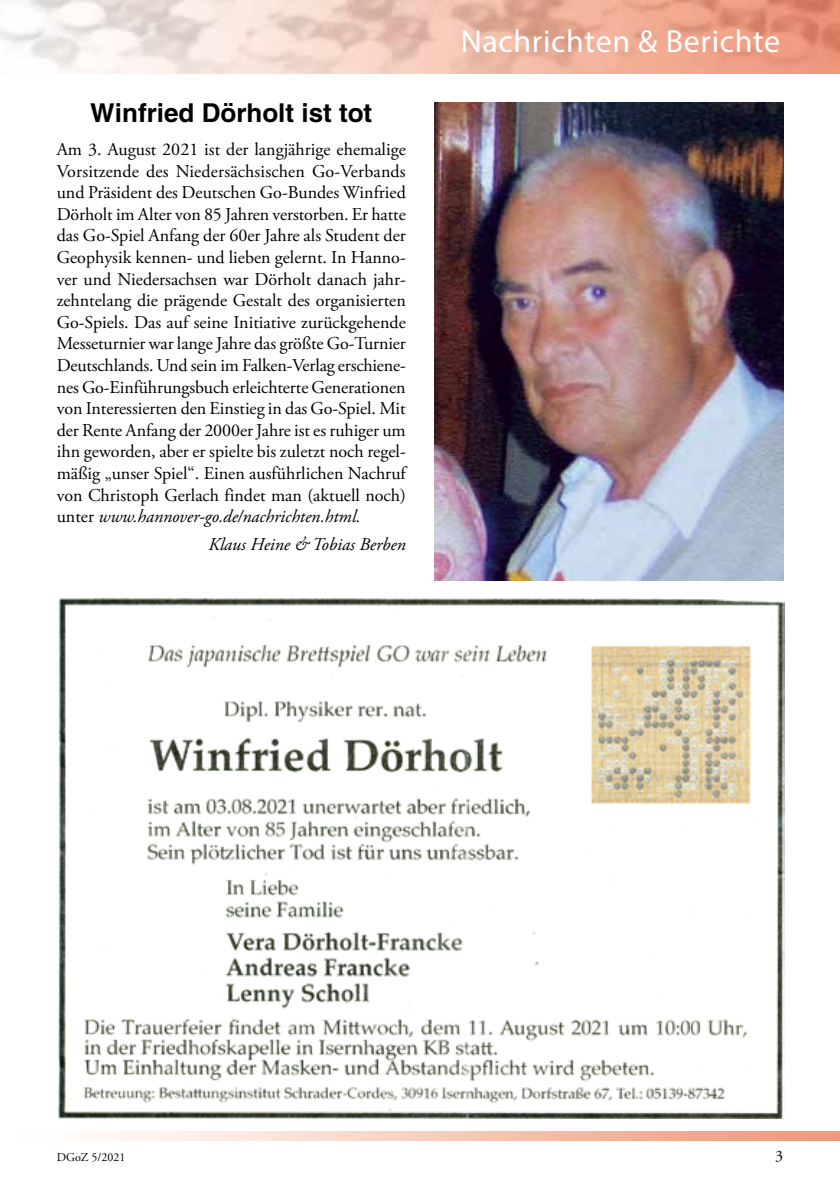
<style>
.page{position:relative;width:840px;height:1191px;background:#fff}
.page>*{position:absolute;margin:0;border:0;box-sizing:border-box;transform-origin:0 0}
.t1{font:32px "Myriad Pro";letter-spacing:.02em;color:#fff}
.t2{font:700 26px "Helvetica";color:#000}
.t3{font:18px/21.6px "Adobe Garamond Pro";color:#000;text-align:justify}
.t4{font:italic 18px "Adobe Garamond Pro";color:#000}
.t5{font:16px "Adobe Garamond Pro";color:#000}
.t6{font:12px "Adobe Garamond Pro";color:#000}
.s1{font-style:italic}
</style>
<div class="page">
<img style="left:0;top:0;width:839px;height:74px">
<img style="left:58px;top:598px;width:726px;height:520px">
<img style="left:434px;top:102px;width:349px;height:478px">
<h2 class="t2" style="left:90px;top:97px;width:283px">Winfried Dörholt ist tot</h2>
<p class="t3" style="left:57px;top:139px;width:350px">Am 3. August 2021 ist der langjährige ehemalige Vorsitzende des Niedersächsischen Go-Verbands und Präsident des Deutschen Go-Bundes Winfried Dörholt im Alter von 85 Jahren verstorben. Er hatte das Go-Spiel Anfang der 60er Jahre als Student der Geophysik kennen- und lieben gelernt. In Hanno&shy;ver und Niedersachsen war Dörholt danach jahr&shy;zehntelang die prägende Gestalt des organisierten Go-Spiels. Das auf seine Initiative zurückgehende Messeturnier war lange Jahre das größte Go-Turnier Deutschlands. Und sein im Falken-Verlag erschiene&shy;nes Go-Einführungsbuch erleichterte Generationen von Interessierten den Einstieg in das Go-Spiel. Mit der Rente Anfang der 2000er Jahre ist es ruhiger um ihn geworden, aber er spielte bis zuletzt noch regel&shy;mäßig „unser Spiel“. Einen ausführlichen Nachruf von Christoph Gerlach findet man (aktuell noch) unter <span class="s1">www.hannover-go.de/nachrichten.html.</span></p>
<p class="t4" style="left:208px;top:533px;width:199px">Klaus Heine &amp; Tobias Berben</p>
<h1 class="t1" style="left:460px;top:21px;width:321px">Nachrichten &amp; Berichte</h1>
<p class="t6" style="left:57px;top:1150px;width:70px">DGoZ 5/2021</p>
<p class="t5" style="left:774px;top:1146px;width:9px">3</p>
</div>
